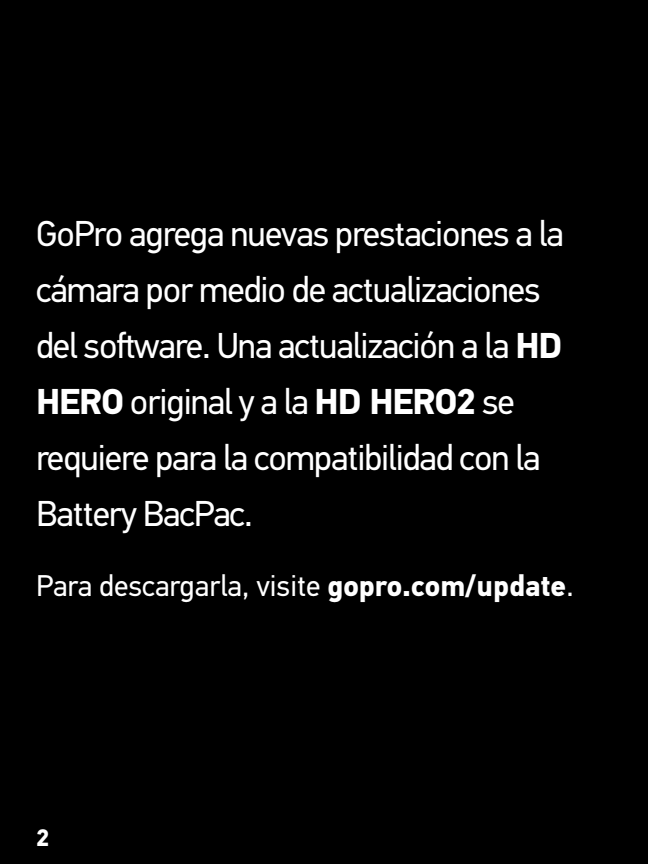
<style>
.page{position:relative;width:648px;height:864px;background:#000}
.page>*{position:absolute;margin:0;border:0;box-sizing:border-box;transform-origin:0 0}
.t1{font:36px/56px "PF Din Text Pro";letter-spacing:-.03em;color:#fff}
.t2{font:30px "PF Din Text Pro";color:#fff}
.t3{font:700 24px "PF Din Text Pro";color:#fff}
.s1{font-weight:700}
</style>
<div class="page">
<p class="t1" style="left:36px;top:206px;width:529px">GoPro agrega nuevas prestaciones a la cámara por medio de actualizaciones del software. Una actualización a la <span class="s1">HD HERO</span> original y a la <span class="s1">HD HERO2</span> se requiere para la compatibilidad con la Battery BacPac.</p>
<p class="t2" style="left:36px;top:568px;width:539px">Para descargarla, visite <span class="s1">gopro.com/update</span>.</p>
<p class="t3" style="left:36px;top:823px;width:15px">2</p>
</div>
